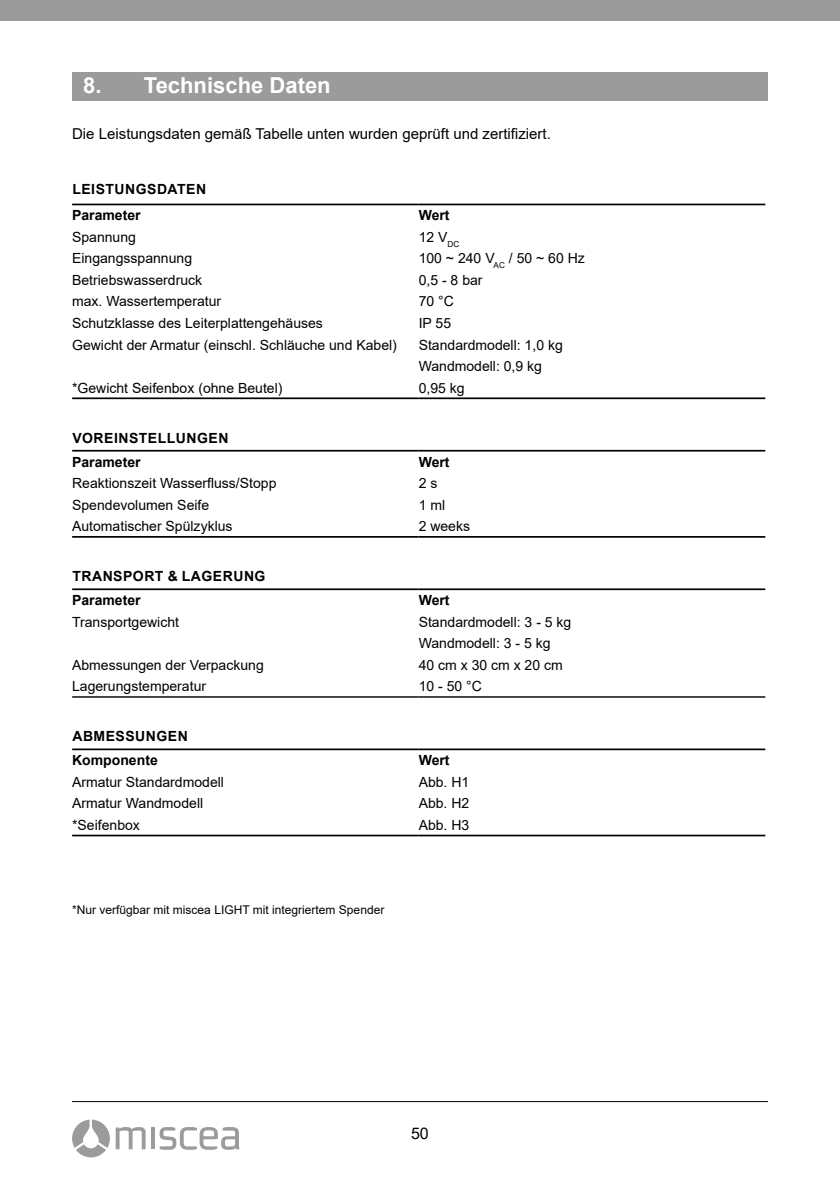
<style>
.page{position:relative;width:840px;height:1191px;background:#fff}
.page>*{position:absolute;margin:0;border:0;box-sizing:border-box;transform-origin:0 0}
.t1{font:700 22px "Arial";color:#fff}
.t2{font:16px "Arial";color:#000}
.t3{font:15px "Arial";color:#000}
.t4{font:14px/21.6px "Arial";color:#000}
.t5{font:700 14px/23.8px "Arial";letter-spacing:.035em;color:#000}
.t6{font:12px "Arial";color:#000}
</style>
<div class="page">
<div style="left:0;top:0;width:839px;height:21px;background:#9c9b9b"></div>
<hr style="left:72px;top:1101px;width:695px;height:1px;background:#000">
<svg style="left:116px;top:1127px;width:29px;height:22px"></svg>
<hr style="left:151px;top:1127px;width:4px;height:22px;background:#9c9b9b">
<svg style="left:159px;top:1127px;width:80px;height:22px"></svg>
<svg style="left:72px;top:1119px;width:38px;height:38px"></svg>
<div style="left:72px;top:72px;width:695px;height:28px;background:#9c9b9b"></div>
<hr style="left:72px;top:204px;width:346px;height:1px;background:#000">
<hr style="left:418px;top:204px;width:346px;height:1px;background:#000">
<hr style="left:72px;top:450px;width:346px;height:1px;background:#000">
<hr style="left:418px;top:450px;width:346px;height:1px;background:#000">
<hr style="left:72px;top:588px;width:346px;height:2px;background:#000">
<hr style="left:418px;top:588px;width:346px;height:2px;background:#000">
<hr style="left:72px;top:748px;width:346px;height:2px;background:#000">
<hr style="left:418px;top:748px;width:346px;height:2px;background:#000">
<hr style="left:72px;top:397px;width:346px;height:2px;background:#000">
<hr style="left:418px;top:397px;width:346px;height:2px;background:#000">
<hr style="left:72px;top:536px;width:346px;height:2px;background:#000">
<hr style="left:418px;top:536px;width:346px;height:2px;background:#000">
<hr style="left:72px;top:696px;width:346px;height:1px;background:#000">
<hr style="left:418px;top:696px;width:346px;height:1px;background:#000">
<hr style="left:72px;top:834px;width:346px;height:2px;background:#000">
<hr style="left:418px;top:834px;width:346px;height:2px;background:#000">
<h1 class="t1" style="left:83px;top:69px;width:249px">8. Technische Daten</h1>
<p class="t3" style="left:72px;top:124px;width:480px">Die Leistungsdaten gemäß Tabelle unten wurden geprüft und zertifiziert.</p>
<p class="t5" style="left:72px;top:177px;width:135px;line-height:26px">LEISTUNGSDATEN<br>Parameter</p>
<p class="t5" style="left:418px;top:204px;width:32px">Wert</p>
<p class="t4" style="left:72px;top:226px;width:65px">Spannung</p>
<p class="t4" style="left:418px;top:226px;width:42px">12 V<sub>DC</sub></p>
<p class="t4" style="left:72px;top:248px;width:121px">Eingangsspannung</p>
<p class="t4" style="left:418px;top:248px;width:167px">100 ~ 240 V<sub>AC</sub> / 50 ~ 60 Hz</p>
<p class="t4" style="left:72px;top:269px;width:131px">Betriebswasserdruck</p>
<p class="t4" style="left:418px;top:269px;width:65px">0,5 - 8 bar</p>
<p class="t4" style="left:72px;top:291px;width:150px">max. Wassertemperatur</p>
<p class="t4" style="left:418px;top:291px;width:37px">70 °C</p>
<p class="t4" style="left:72px;top:312px;width:252px">Schutzklasse des Leiterplattengehäuses</p>
<p class="t4" style="left:418px;top:312px;width:34px">IP 55</p>
<p class="t4" style="left:72px;top:334px;width:326px">Gewicht der Armatur (einschl. Schläuche und Kabel)</p>
<p class="t4" style="left:418px;top:334px;width:145px">Standardmodell: 1,0 kg<br>Wandmodell: 0,9 kg</p>
<p class="t4" style="left:72px;top:377px;width:212px">*Gewicht Seifenbox (ohne Beutel)</p>
<p class="t4" style="left:418px;top:377px;width:47px">0,95 kg</p>
<p class="t5" style="left:72px;top:426px;width:158px">VOREINSTELLUNGEN<br>Parameter</p>
<p class="t5" style="left:418px;top:450px;width:32px">Wert</p>
<p class="t4" style="left:72px;top:472px;width:206px">Reaktionszeit Wasserfluss/Stopp</p>
<p class="t4" style="left:418px;top:472px;width:20px">2 s</p>
<p class="t4" style="left:72px;top:494px;width:138px">Spendevolumen Seife</p>
<p class="t4" style="left:418px;top:494px;width:28px">1 ml</p>
<p class="t4" style="left:72px;top:515px;width:162px">Automatischer Spülzyklus</p>
<p class="t4" style="left:418px;top:515px;width:53px">2 weeks</p>
<p class="t5" style="left:72px;top:564px;width:195px">TRANSPORT &amp; LAGERUNG<br>Parameter</p>
<p class="t5" style="left:418px;top:588px;width:32px">Wert</p>
<p class="t4" style="left:72px;top:611px;width:108px">Transportgewicht</p>
<p class="t4" style="left:418px;top:611px;width:154px">Standardmodell: 3 - 5 kg<br>Wandmodell: 3 - 5 kg</p>
<p class="t4" style="left:72px;top:654px;width:193px">Abmessungen der Verpackung</p>
<p class="t4" style="left:418px;top:654px;width:145px">40 cm x 30 cm x 20 cm</p>
<p class="t4" style="left:72px;top:675px;width:135px">Lagerungstemperatur</p>
<p class="t4" style="left:418px;top:675px;width:65px">10 - 50 °C</p>
<p class="t5" style="left:72px;top:724px;width:117px">ABMESSUNGEN<br>Komponente</p>
<p class="t5" style="left:418px;top:748px;width:32px">Wert</p>
<p class="t4" style="left:72px;top:771px;width:153px">Armatur Standardmodell</p>
<p class="t4" style="left:418px;top:771px;width:52px">Abb. H1</p>
<p class="t4" style="left:72px;top:792px;width:132px">Armatur Wandmodell</p>
<p class="t4" style="left:418px;top:792px;width:52px">Abb. H2</p>
<p class="t4" style="left:72px;top:814px;width:69px">*Seifenbox</p>
<p class="t4" style="left:418px;top:814px;width:52px">Abb. H3</p>
<p class="t6" style="left:72px;top:901px;width:313px">*Nur verfügbar mit miscea LIGHT mit integriertem Spender</p>
<p class="t2" style="left:411px;top:1122px;width:19px">50</p>
</div>
